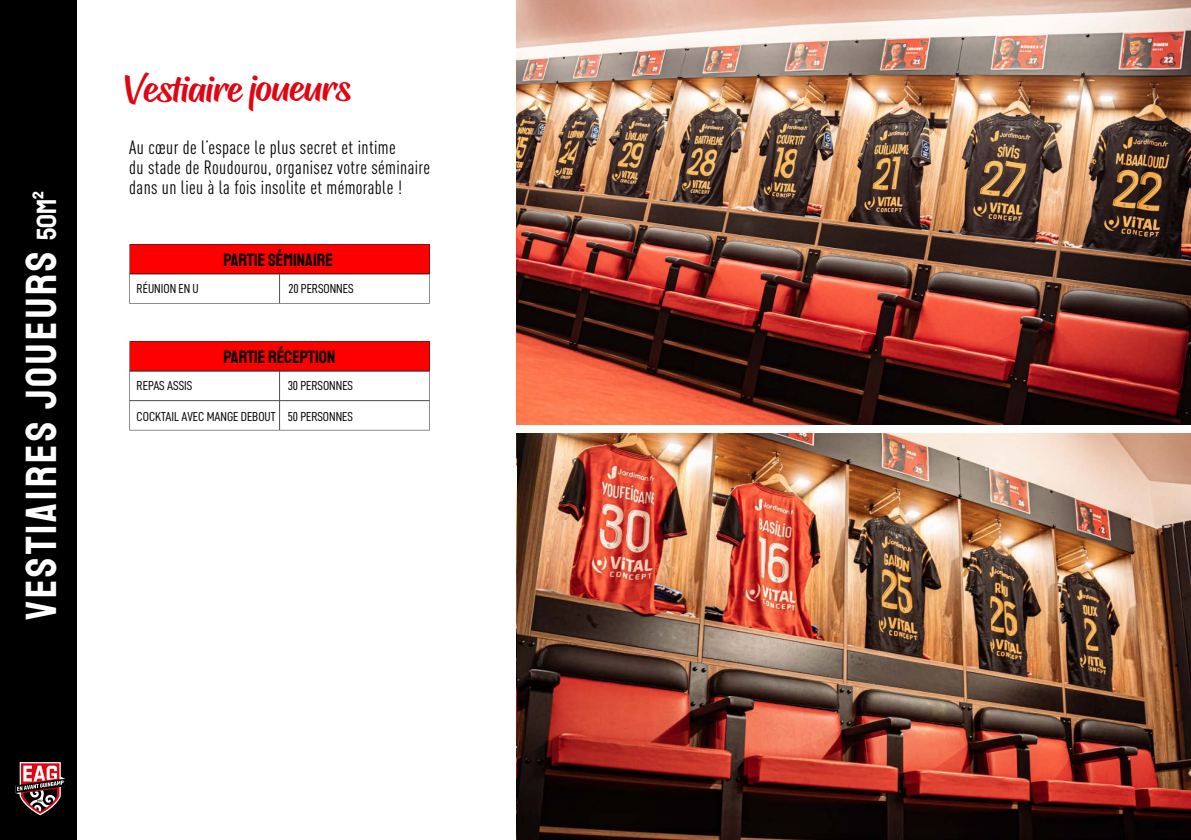
<style>
.page{position:relative;width:1191px;height:840px;background:#fff}
.page>*{position:absolute;margin:0;border:0;box-sizing:border-box;transform-origin:0 0}
.t1{font:44px "Staatliches";letter-spacing:.075em;color:#fff}
.t2{font:italic 38px "Hughs";color:#df0613;scale:1.04 1}
.t3{font:19px/20px "DIN Cond";letter-spacing:.02em;color:#000}
.t4{font:18px "Staatliches";color:#000}
.t5{font:13px "D DIN Condensed";color:#000}
.s1{font-size:28px}
</style>
<div class="page">
<img style="left:516px;top:0;width:675px;height:424px">
<img style="left:517px;top:433px;width:673px;height:406px">
<div style="left:0;top:0;width:77px;height:839px;background:#000"></div>
<svg style="left:16px;top:762px;width:49px;height:52px"></svg>
<svg style="left:129px;top:244px;width:301px;height:59px"></svg>
<svg style="left:129px;top:341px;width:301px;height:89px"></svg>
<h1 class="t1" style="left:12px;top:620px;width:430px;rotate:-90deg">VESTIAIRES JOUEURS <span class="s1">50m²</span></h1>
<h2 class="t2" style="left:125px;top:66px;width:232px">Vestiairejoueurs</h2>
<p class="t3" style="left:129px;top:137px;width:302px">Au cœur de l’espace le plus secret et intime<br>du stade de Roudourou, organisez votre séminaire dans un lieu à la fois insolite et mémorable !</p>
<p class="t4" style="left:223px;top:248px;width:111px">PARTIE SÉMINAIRE</p>
<p class="t5" style="left:137px;top:281px;width:64px">RÉUNION EN U</p>
<p class="t5" style="left:288px;top:281px;width:67px">20 PERSONNES</p>
<p class="t4" style="left:224px;top:345px;width:113px">PARTIE RÉCEPTION</p>
<p class="t5" style="left:137px;top:378px;width:57px">REPAS ASSIS</p>
<p class="t5" style="left:288px;top:378px;width:67px">30 PERSONNES</p>
<p class="t5" style="left:137px;top:409px;width:218px">COCKTAIL AVEC MANGE DEBOUT 50 PERSONNES</p>
</div>
